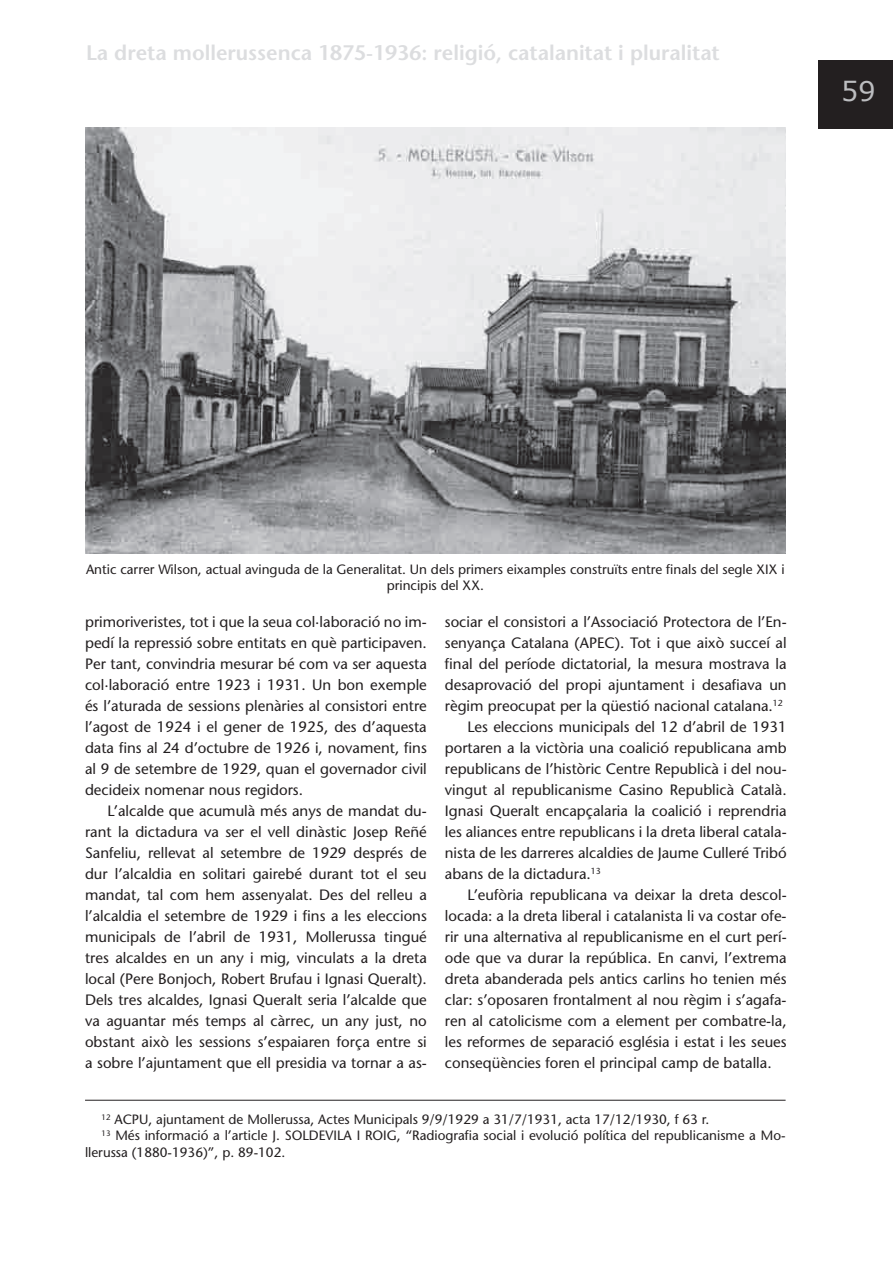
<style>
.page{position:relative;width:893px;height:1263px;background:#fff}
.page>*{position:absolute;margin:0;border:0;box-sizing:border-box;transform-origin:0 0}
.t1{font:27px "Verdana";color:#bcbdc0}
.t2{font:600 21px "Stone Sans";color:#dcdddf}
.t3{font:15px/21px "Stone Sans";color:#231f20;text-align:justify}
.t4{font:13.5px/16.2px "Stone Sans";color:#231f20;text-align:center}
</style>
<div class="page">
<div style="left:819px;top:61px;width:74px;height:68px;background:#231f20"></div>
<img style="left:85px;top:128px;width:701px;height:426px">
<hr style="left:85px;top:1100px;width:701px;height:1px;background:#231f20">
<h2 class="t2" style="left:86px;top:40px;width:635px">La dreta mollerussenca 1875-1936: religió, catalanitat i pluralitat</h2>
<h1 class="t1" style="left:841px;top:72px;width:36px">59</h1>
<p class="t4" style="left:86px;top:561px;width:700px">Antic carrer Wilson, actual avinguda de la Generalitat. Un dels primers eixamples construïts entre finals del segle XIX i principis del XX.</p>
<p class="t3" style="left:85px;top:611px;width:343px">primoriveristes, tot i que la seua col·laboració no im&shy;pedí la repressió sobre entitats en què participaven.<br>Per tant, convindria mesurar bé com va ser aquesta col·laboració entre 1923 i 1931. Un bon exemple és l’aturada de sessions plenàries al consistori entre l’agost de 1924 i el gener de 1925, des d’aquesta data fins al 24 d’octubre de 1926 i, novament, fins al 9 de setembre de 1929, quan el governador civil decideix nomenar nous regidors.</p>
<p class="t3" style="left:85px;top:800px;width:343px;text-indent:22px">L’alcalde que acumulà més anys de mandat du&shy;rant la dictadura va ser el vell dinàstic Josep Reñé Sanfeliu, rellevat al setembre de 1929 després de dur l’alcaldia en solitari gairebé durant tot el seu mandat, tal com hem assenyalat. Des del relleu a l’alcaldia el setembre de 1929 i fins a les eleccions municipals de l’abril de 1931, Mollerussa tingué tres alcaldes en un any i mig, vinculats a la dreta local (Pere Bonjoch, Robert Brufau i Ignasi Queralt).<br>Dels tres alcaldes, Ignasi Queralt seria l’alcalde que va aguantar més temps al càrrec, un any just, no obstant això les sessions s’espaiaren força entre si a sobre l’ajuntament que ell presidia va tornar a as-</p>
<p class="t3" style="left:445px;top:611px;width:343px">sociar el consistori a l’Associació Protectora de l’En-</p>
<p class="t3" style="left:445px;top:632px;width:343px">senyança Catalana (APEC). Tot i que això succeí al</p>
<p class="t3" style="left:445px;top:653px;width:343px">final del període dictatorial, la mesura mostrava la</p>
<p class="t3" style="left:445px;top:674px;width:343px">desaprovació del propi ajuntament i desafiava un</p>
<p class="t3" style="left:445px;top:695px;width:340px">règim preocupat per la qüestió nacional catalana.<sup>12</sup></p>
<p class="t3" style="left:467px;top:716px;width:321px">Les eleccions municipals del 12 d’abril de 1931</p>
<p class="t3" style="left:445px;top:737px;width:343px">portaren a la victòria una coalició republicana amb</p>
<p class="t3" style="left:445px;top:758px;width:343px">republicans de l’històric Centre Republicà i del nou-</p>
<p class="t3" style="left:445px;top:779px;width:343px">vingut al republicanisme Casino Republicà Català.</p>
<p class="t3" style="left:445px;top:800px;width:343px">Ignasi Queralt encapçalaria la coalició i reprendria</p>
<p class="t3" style="left:445px;top:821px;width:343px">les aliances entre republicans i la dreta liberal catala-</p>
<p class="t3" style="left:445px;top:842px;width:343px">nista de les darreres alcaldies de Jaume Culleré Tribó</p>
<p class="t3" style="left:445px;top:863px;width:157px">abans de la dictadura.<sup>13</sup></p>
<p class="t3" style="left:467px;top:884px;width:320px">L’eufòria republicana va deixar la dreta descol·</p>
<p class="t3" style="left:445px;top:905px;width:343px">locada: a la dreta liberal i catalanista li va costar ofe-</p>
<p class="t3" style="left:445px;top:926px;width:343px">rir una alternativa al republicanisme en el curt perí-</p>
<p class="t3" style="left:445px;top:947px;width:343px">ode que va durar la república. En canvi, l’extrema</p>
<p class="t3" style="left:445px;top:968px;width:343px">dreta abanderada pels antics carlins ho tenien més</p>
<p class="t3" style="left:445px;top:989px;width:343px">clar: s’oposaren frontalment al nou règim i s’agafa-</p>
<p class="t3" style="left:445px;top:1010px;width:343px">ren al catolicisme com a element per combatre-la,</p>
<p class="t3" style="left:445px;top:1031px;width:343px">les reformes de separació església i estat i les seues</p>
<p class="t3" style="left:445px;top:1052px;width:328px">conseqüències foren el principal camp de batalla.</p>
<p class="t4" style="left:102px;top:1111px;width:609px"><sup>12</sup> ACPU, ajuntament de Mollerussa, Actes Municipals 9/9/1929 a 31/7/1931, acta 17/12/1930, f 63 r.</p>
<p class="t4" style="left:102px;top:1127px;width:685px"><sup>13</sup> Més informació a l’article J. SOLDEVILA I ROIG, “Radiografia social i evolució política del republicanisme a Mo-</p>
<p class="t4" style="left:85px;top:1144px;width:202px">llerussa (1880-1936)”, p. 89-102.</p>
</div>
